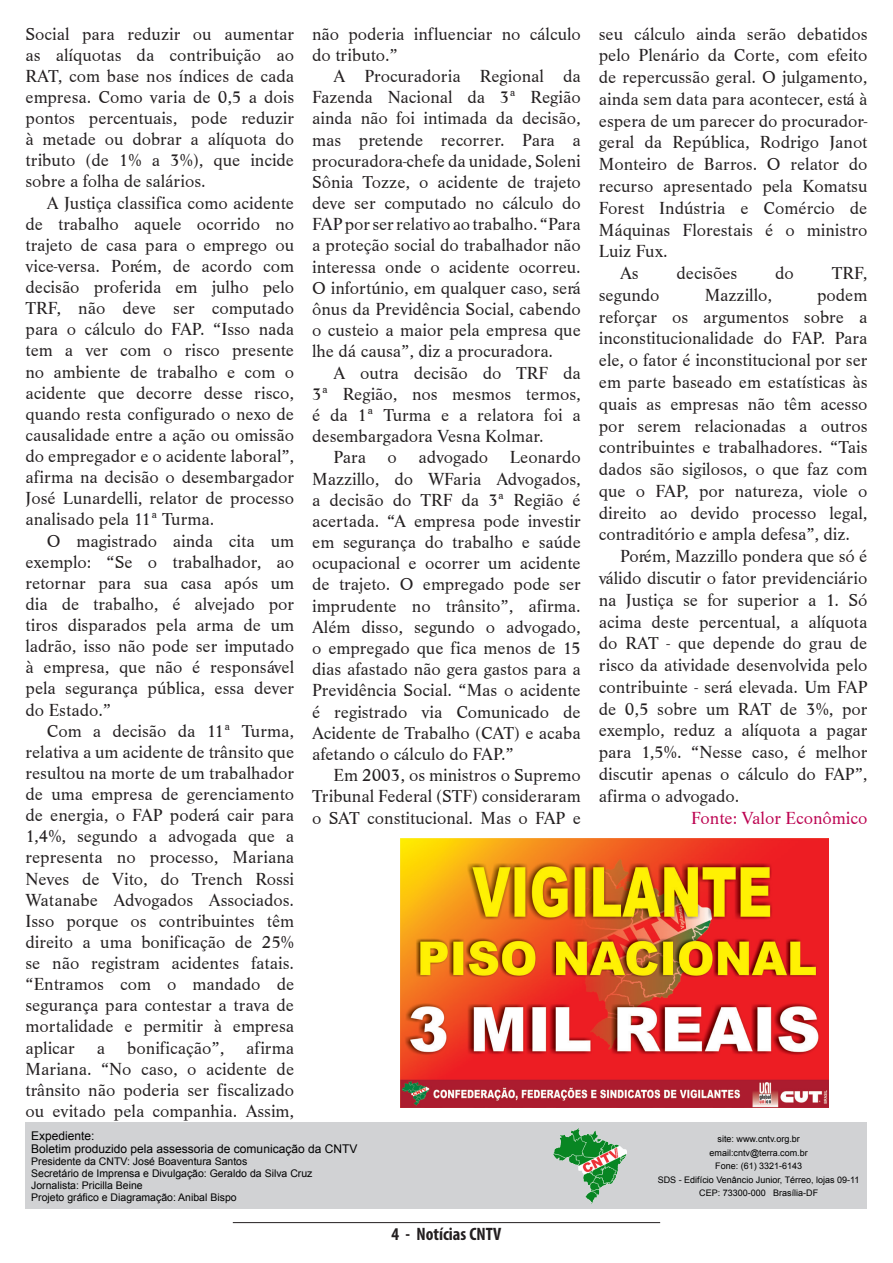
<style>
.page{position:relative;width:893px;height:1263px;background:#fff}
.page>*{position:absolute;margin:0;border:0;box-sizing:border-box;transform-origin:0 0}
.t1{font:18px/21.1px "Life T";color:#231f20;text-align:justify}
.t2{font:18px "Life T";color:#bc0250}
.t3{font:700 condensed 18px "Myriad Pro";color:#231f20}
.t4{font:12px "Arial";color:#000}
.t5{font:10.5px "Arial";color:#000}
.t6{font:9px "Arial";color:#000}
</style>
<div class="page">
<hr style="left:233px;top:1222px;width:427px;height:1px;background:#231f20">
<img style="left:401px;top:838px;width:427px;height:270px">
<div style="left:26px;top:1123px;width:841px;height:86px;background:#d1d2d4"></div>
<img style="left:553px;top:1128px;width:73px;height:76px">
<p class="t1" style="left:26px;top:23px;width:270px">Social para reduzir ou aumentar as alíquotas da contribuição ao RAT, com base nos índices de cada empresa. Como varia de 0,5 a dois pontos percentuais, pode reduzir à metade ou dobrar a alíquota do tributo (de 1% a 3%), que incide sobre a folha de salários.</p>
<p class="t1" style="left:26px;top:192px;width:270px;text-indent:21px">A Justiça classifica como acidente de trabalho aquele ocorrido no trajeto de casa para o emprego ou vice-versa. Porém, de acordo com decisão proferida em julho pelo TRF, não deve ser computado para o cálculo do FAP. “Isso nada tem a ver com o risco presente no ambiente de trabalho e com o acidente que decorre desse risco, quando resta configurado o nexo de causalidade entre a ação ou omissão do empregador e o acidente laboral”, afirma na decisão o desembargador José Lunardelli, relator de processo analisado pela 11ª Turma.</p>
<p class="t1" style="left:26px;top:530px;width:270px;text-indent:21px">O magistrado ainda cita um exemplo: “Se o trabalhador, ao retornar para sua casa após um dia de trabalho, é alvejado por tiros disparados pela arma de um ladrão, isso não pode ser imputado à empresa, que não é responsável pela segurança pública, essa dever do Estado.”</p>
<p class="t1" style="left:26px;top:720px;width:270px;text-indent:21px">Com a decisão da 11ª Turma, relativa a um acidente de trânsito que resultou na morte de um trabalhador de uma empresa de gerenciamento de energia, o FAP poderá cair para 1,4%, segundo a advogada que a representa no processo, Mariana Neves de Vito, do Trench Rossi Watanabe Advogados Associados.<br>Isso porque os contribuintes têm direito a uma bonificação de 25% se não registram acidentes fatais. “Entramos com o mandado de segurança para contestar a trava de mortalidade e permitir à empresa aplicar a bonificação”, afirma Mariana. “No caso, o acidente de trânsito não poderia ser fiscalizado ou evitado pela companhia. Assim,</p>
<p class="t1" style="left:312px;top:23px;width:270px">não poderia influenciar no cálculo do tributo.”</p>
<p class="t1" style="left:312px;top:66px;width:270px;text-indent:21px">A Procuradoria Regional da Fazenda Nacional da 3ª Região ainda não foi intimada da decisão, mas pretende recorrer. Para a procuradora-chefe da unidade, Soleni Sônia Tozze, o acidente de trajeto deve ser computado no cálculo do FAP por ser relativo ao trabalho. “Para a proteção social do trabalhador não interessa onde o acidente ocorreu.<br>O infortúnio, em qualquer caso, será ônus da Previdência Social, cabendo o custeio a maior pela empresa que lhe dá causa”, diz a procuradora.</p>
<p class="t1" style="left:312px;top:362px;width:270px;text-indent:21px">A outra decisão do TRF da 3ª Região, nos mesmos termos, é da 1ª Turma e a relatora foi a desembargadora Vesna Kolmar.</p>
<p class="t1" style="left:312px;top:447px;width:270px;text-indent:21px">Para o advogado Leonardo Mazzillo, do WFaria Advogados, a decisão do TRF da 3ª Região é acertada. “A empresa pode investir em segurança do trabalho e saúde ocupacional e ocorrer um acidente de trajeto. O empregado pode ser imprudente no trânsito”, afirma.<br>Além disso, segundo o advogado, o empregado que fica menos de 15 dias afastado não gera gastos para a Previdência Social. “Mas o acidente é registrado via Comunicado de Acidente de Trabalho (CAT) e acaba afetando o cálculo do FAP.”</p>
<p class="t1" style="left:312px;top:765px;width:270px;text-indent:21px">Em 2003, os ministros o Supremo Tribunal Federal (STF) consideraram o SAT constitucional. Mas o FAP e</p>
<p class="t4" style="left:31px;top:1127px;width:65px">Expediente:</p>
<p class="t4" style="left:31px;top:1141px;width:328px">Boletim produzido pela assessoria de comunicação da CNTV</p>
<p class="t5" style="left:31px;top:1154px;width:218px">Presidente da CNTV: José Boaventura Santos</p>
<p class="t5" style="left:31px;top:1166px;width:283px">Secretário de Imprensa e Divulgação: Geraldo da Silva Cruz</p>
<p class="t5" style="left:31px;top:1178px;width:113px">Jornalista: Pricilla Beine</p>
<p class="t5" style="left:31px;top:1190px;width:207px">Projeto gráfico e Diagramação: Anibal Bispo</p>
<p class="t3" style="left:392px;top:1223px;width:111px">4 - Notícias CNTV</p>
<p class="t1" style="left:599px;top:23px;width:270px;line-height:21.8px">seu cálculo ainda serão debatidos pelo Plenário da Corte, com efeito de repercussão geral. O julgamento, ainda sem data para acontecer, está à espera de um parecer do procurador&shy;geral da República, Rodrigo Janot Monteiro de Barros. O relator do recurso apresentado pela Komatsu Forest Indústria e Comércio de Máquinas Florestais é o ministro Luiz Fux.</p>
<p class="t1" style="left:620px;top:263px;width:20px">As</p>
<p class="t1" style="left:677px;top:263px;width:62px">decisões</p>
<p class="t1" style="left:775px;top:263px;width:20px">do</p>
<p class="t1" style="left:832px;top:263px;width:37px">TRF,</p>
<p class="t1" style="left:599px;top:284px;width:62px">segundo</p>
<p class="t1" style="left:705px;top:284px;width:69px">Mazzillo,</p>
<p class="t1" style="left:599px;top:284px;width:270px;line-height:21.8px;text-indent:218px">podem reforçar os argumentos sobre a inconstitucionalidade do FAP. Para ele, o fator é inconstitucional por ser em parte baseado em estatísticas às quais as empresas não têm acesso por serem relacionadas a outros contribuintes e trabalhadores. “Tais dados são sigilosos, o que faz com que o FAP, por natureza, viole o direito ao devido processo legal, contraditório e ampla defesa”, diz.</p>
<p class="t1" style="left:599px;top:545px;width:270px;line-height:21.8px;text-indent:21px">Porém, Mazzillo pondera que só é válido discutir o fator previdenciário na Justiça se for superior a 1. Só acima deste percentual, a alíquota do RAT - que depende do grau de risco da atividade desenvolvida pelo contribuinte - será elevada. Um FAP de 0,5 sobre um RAT de 3%, por exemplo, reduz a alíquota a pagar para 1,5%. “Nesse caso, é melhor discutir apenas o cálculo do FAP”, afirma o advogado.</p>
<p class="t2" style="left:691px;top:807px;width:178px">Fonte: Valor Econômico</p>
<p class="t6" style="left:717px;top:1133px;width:84px">site: www.cntv.org.br</p>
<p class="t6" style="left:710px;top:1147px;width:100px">email:cntv@terra.com.br</p>
<p class="t6" style="left:715px;top:1160px;width:89px">Fone: (61) 3321-6143</p>
<p class="t6" style="left:658px;top:1174px;width:203px">SDS - Edifício Venâncio Junior, Térreo, lojas 09-11</p>
<p class="t6" style="left:699px;top:1187px;width:121px">CEP: 73300-000 Brasília-DF</p>
</div>
